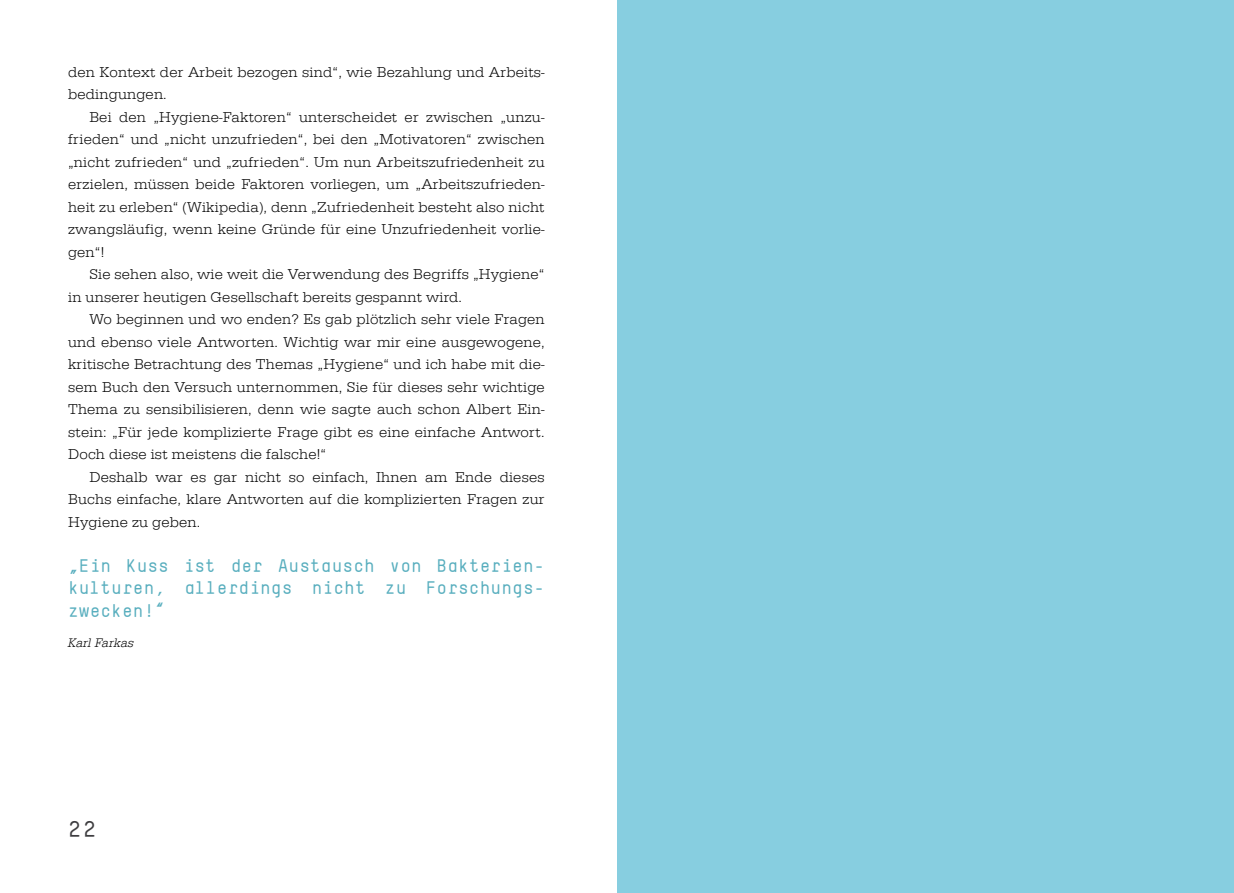
<style>
.page{position:relative;width:1234px;height:893px;background:#fff}
.page>*{position:absolute;margin:0;border:0;box-sizing:border-box;transform-origin:0 0}
.t1{font:700 22.5px "TSTAR Mono Round";color:#3e3d40}
.t2{font:700 18px/22.5px "TSTAR Mono Round";color:#58aebe;text-align:justify}
.t3{font:14.7px/22.5px "URW Egyptienne T Ligh Wide";letter-spacing:.015em;color:#000;text-align:justify}
.t4{font:12.75px "URW Egyptienne T Ligh Obli";letter-spacing:.01em;color:#000}
</style>
<div class="page">
<div style="left:617px;top:0;width:616px;height:893px;background:#87cee0"></div>
<p class="t3" style="left:68px;top:60px;width:478px">den Kontext der Arbeit bezogen sind“, wie Bezahlung und Arbeits&shy;bedingungen.</p>
<p class="t3" style="left:68px;top:105px;width:478px;text-indent:21px">Bei den „Hygiene-Faktoren“ unterscheidet er zwischen „unzu&shy;frieden“ und „nicht unzufrieden“, bei den „Motivatoren“ zwischen „nicht zufrieden“ und „zufrieden“. Um nun Arbeitszufriedenheit zu erzielen, müssen beide Faktoren vorliegen, um „Arbeitszufrieden&shy;heit zu erleben“ (Wikipedia), denn „Zufriedenheit besteht also nicht zwangsläufig, wenn keine Gründe für eine Unzufriedenheit vorlie&shy;gen“!</p>
<p class="t3" style="left:68px;top:263px;width:478px;text-indent:21px">Sie sehen also, wie weit die Verwendung des Begriffs „Hygiene“ in unserer heutigen Gesellschaft bereits gespannt wird.</p>
<p class="t3" style="left:68px;top:308px;width:478px;text-indent:21px">Wo beginnen und wo enden? Es gab plötzlich sehr viele Fragen und ebenso viele Antworten. Wichtig war mir eine ausgewogene, kritische Betrachtung des Themas „Hygiene“ und ich habe mit die&shy;sem Buch den Versuch unternommen, Sie für dieses sehr wichtige Thema zu sensibilisieren, denn wie sagte auch schon Albert Ein&shy;stein: „Für jede komplizierte Frage gibt es eine einfache Antwort.<br>Doch diese ist meistens die falsche!“</p>
<p class="t3" style="left:68px;top:465px;width:478px;text-indent:21px">Deshalb war es gar nicht so einfach, Ihnen am Ende dieses Buchs einfache, klare Antworten auf die komplizierten Fragen zur Hygiene zu geben.</p>
<p class="t2" style="left:68px;top:554px;width:478px">„E in Kuss ist der Austausch von Bakterien&shy;kulturen, allerdings nicht zu Forschungs&shy;zwecken!“</p>
<p class="t4" style="left:68px;top:635px;width:68px">Karl Farkas</p>
<h1 class="t1" style="left:68px;top:815px;width:30px">22</h1>
</div>
